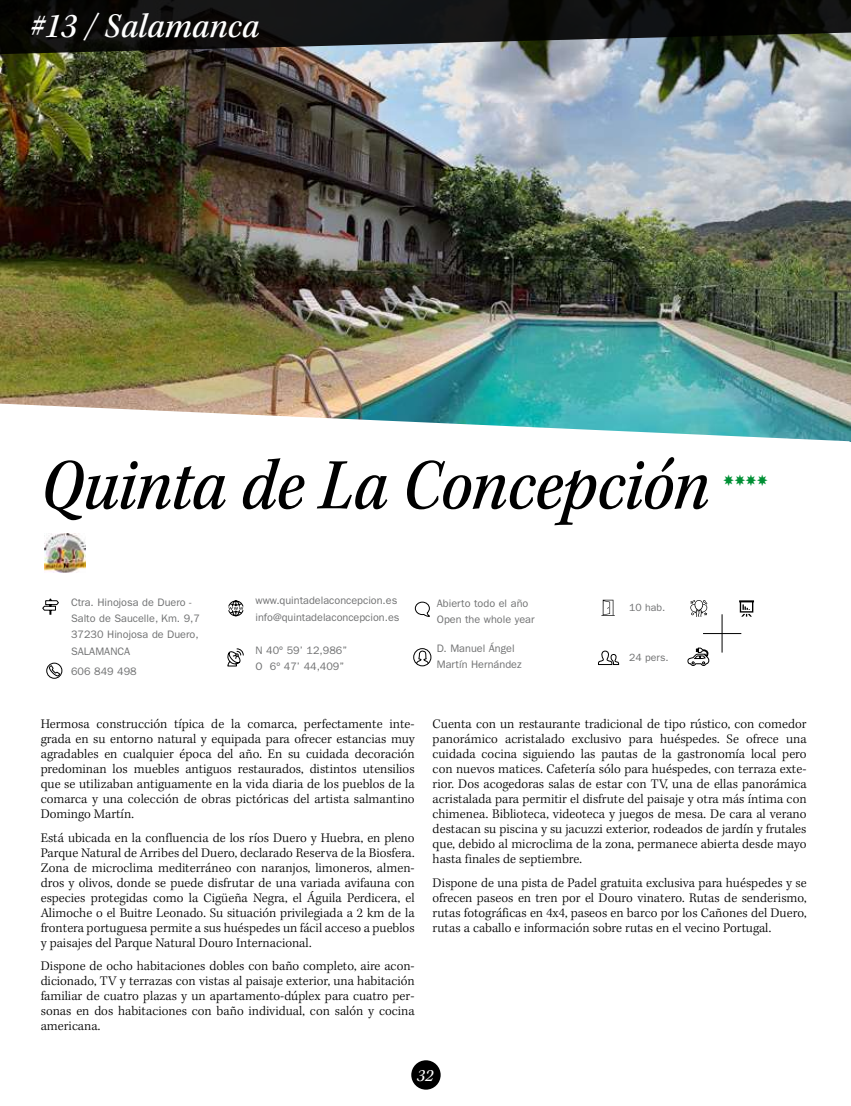
<style>
.page{position:relative;width:851px;height:1106px;background:#fff}
.page>*{position:absolute;margin:0;border:0;box-sizing:border-box;transform-origin:0 0}
.t1{font:75px "Kepler Std Medium Scn It";letter-spacing:-.01em;color:#000;scale:.96 1}
.t2{font:36px "Kepler Std Medium Scn It";color:#fff}
.t3{font:italic 17.55px "Kepler Std";color:#fff}
.t4{font:300 13.5px/15px "Kepler Std";color:#000;text-align:justify}
.t5{font:10.8px/16.2px "ITC Franklin Gothic Std";color:#707172}
.t6{font:10.5px "ITC Franklin Gothic Std";color:#707172}
.t7{font:10.5px "Estrellas TFB";color:#009035;scale:.9 1}
</style>
<div class="page">
<div style="left:411px;top:1060px;width:29px;height:29px;background:#000;border-radius:50%"></div>
<svg style="left:602px;top:600px;width:12px;height:15px"></svg>
<svg style="left:690px;top:600px;width:17px;height:17px"></svg>
<svg style="left:739px;top:600px;width:14px;height:16px"></svg>
<svg style="left:598px;top:650px;width:21px;height:15px"></svg>
<svg style="left:687px;top:647px;width:22px;height:19px"></svg>
<hr style="left:721px;top:614px;width:1px;height:38px;background:#000">
<hr style="left:703px;top:633px;width:38px;height:1px;background:#000">
<img style="left:0;top:55px;width:850px;height:386px">
<svg style="left:0;top:403px;width:849px;height:39px"></svg>
<svg style="left:228px;top:600px;width:16px;height:16px"></svg>
<svg style="left:416px;top:650px;width:13px;height:14px"></svg>
<div style="left:413px;top:648px;width:18px;height:18px;border:1px solid #000;border-radius:50%"></div>
<svg style="left:42px;top:598px;width:17px;height:17px"></svg>
<div style="left:46px;top:663px;width:16px;height:15px;border:1px solid #000;border-radius:50%"></div>
<svg style="left:49px;top:665px;width:11px;height:11px"></svg>
<svg style="left:227px;top:648px;width:17px;height:18px"></svg>
<svg style="left:414px;top:601px;width:16px;height:15px"></svg>
<svg style="left:0;top:0;width:850px;height:55px;background:#242624"></svg>
<img style="left:45px;top:533px;width:40px;height:40px">
<h2 class="t2" style="left:30px;top:6px;width:231px">#13 / Salamanca</h2>
<h1 class="t1" style="left:41px;top:442px;width:697px">Quinta de La Concepción</h1>
<p class="t7" style="left:723px;top:476px;width:51px">FFFF</p>
<p class="t5" style="left:71px;top:594px;width:130px">Ctra. Hinojosa de Duero -<br>Salto de Saucelle, Km. 9,7<br>37230 Hinojosa de Duero,<br>SALAMANCA</p>
<p class="t5" style="left:71px;top:663px;width:67px">606 849 498</p>
<p class="t5" style="left:255px;top:592px;width:145px">www.quintadelaconcepcion.es info@quintadelaconcepcion.es</p>
<p class="t5" style="left:255px;top:642px;width:93px">N 40º 59’ 12,986’’<br>O 6º 47’ 44,409’’</p>
<p class="t5" style="left:437px;top:595px;width:99px">Abierto todo el año<br>Open the whole year</p>
<p class="t5" style="left:437px;top:640px;width:86px">D. Manuel Ángel<br>Martín Hernández</p>
<p class="t6" style="left:629px;top:601px;width:38px">10 hab.</p>
<p class="t6" style="left:629px;top:651px;width:41px">24 pers.</p>
<p class="t4" style="left:41px;top:717px;width:375px">Hermosa construcción típica de la comarca, perfectamente inte&shy;grada en su entorno natural y equipada para ofrecer estancias muy agradables en cualquier época del año. En su cuidada decoración predominan los muebles antiguos restaurados, distintos utensilios que se utilizaban antiguamente en la vida diaria de los pueblos de la comarca y una colección de obras pictóricas del artista salmantino Domingo Martín.</p>
<p class="t4" style="left:41px;top:830px;width:375px">Está ubicada en la confluencia de los ríos Duero y Huebra, en pleno Parque Natural de Arribes del Duero, declarado Reserva de la Biosfera.<br>Zona de microclima mediterráneo con naranjos, limoneros, almen&shy;dros y olivos, donde se puede disfrutar de una variada avifauna con especies protegidas como la Cigüeña Negra, el Águila Perdicera, el Alimoche o el Buitre Leonado. Su situación privilegiada a 2 km de la frontera portuguesa permite a sus huéspedes un fácil acceso a pueblos y paisajes del Parque Natural Douro Internacional.</p>
<p class="t4" style="left:41px;top:959px;width:375px">Dispone de ocho habitaciones dobles con baño completo, aire acon&shy;dicionado, TV y terrazas con vistas al paisaje exterior, una habitación familiar de cuatro plazas y un apartamento-dúplex para cuatro per&shy;sonas en dos habitaciones con baño individual, con salón y cocina americana.</p>
<p class="t4" style="left:432px;top:717px;width:375px">Cuenta con un restaurante tradicional de tipo rústico, con comedor panorámico acristalado exclusivo para huéspedes. Se ofrece una cuidada cocina siguiendo las pautas de la gastronomía local pero con nuevos matices. Cafetería sólo para huéspedes, con terraza exte&shy;rior. Dos acogedoras salas de estar con TV, una de ellas panorámica acristalada para permitir el disfrute del paisaje y otra más íntima con chimenea. Biblioteca, videoteca y juegos de mesa. De cara al verano destacan su piscina y su jacuzzi exterior, rodeados de jardín y frutales que, debido al microclima de la zona, permanece abierta desde mayo hasta finales de septiembre.</p>
<p class="t4" style="left:432px;top:875px;width:375px">Dispone de una pista de Padel gratuita exclusiva para huéspedes y se ofrecen paseos en tren por el Douro vinatero. Rutas de senderismo, rutas fotográficas en 4x4, paseos en barco por los Cañones del Duero, rutas a caballo e información sobre rutas en el vecino Portugal.</p>
<p class="t3" style="left:417px;top:1065px;width:18px">32</p>
</div>
